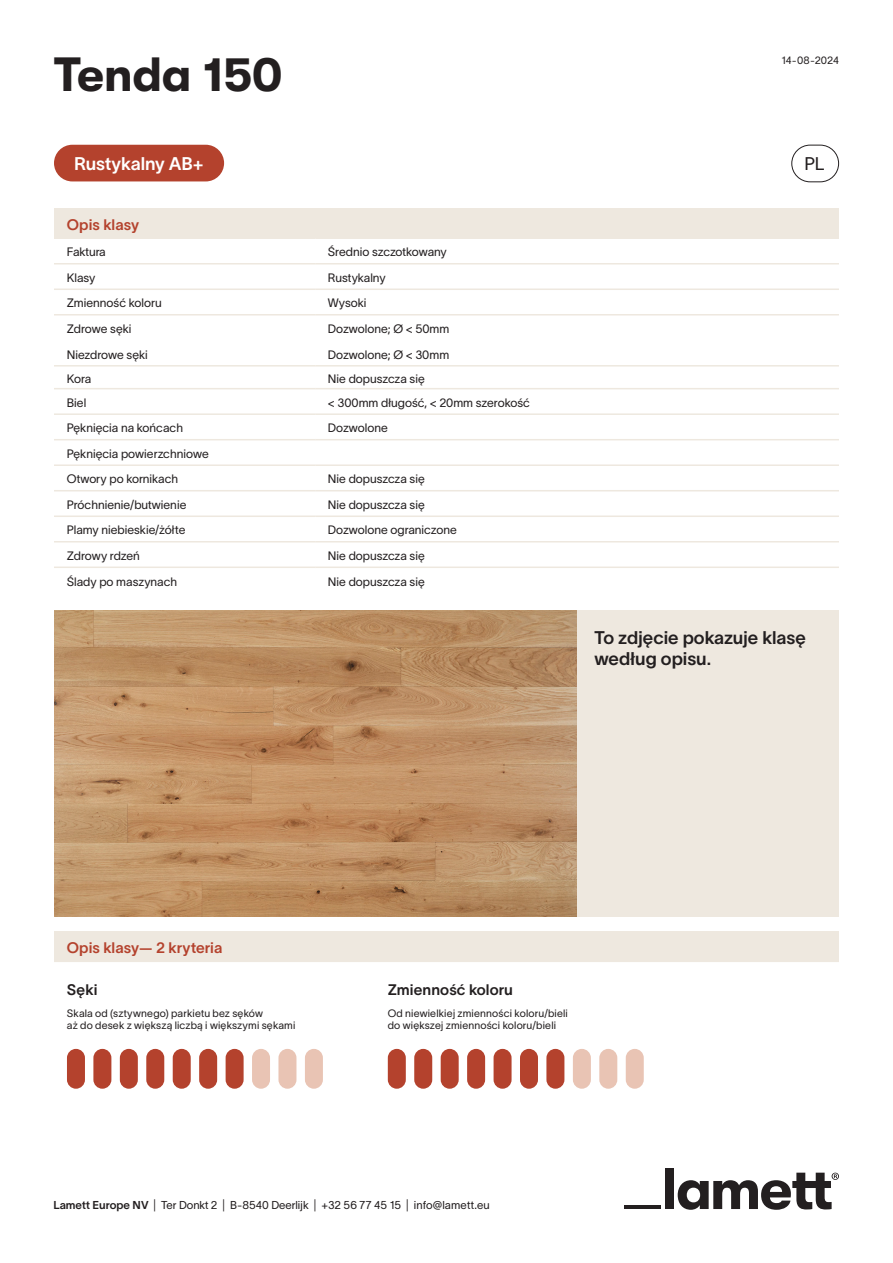
<style>
.page{position:relative;width:893px;height:1263px;background:#fff}
.page>*{position:absolute;margin:0;border:0;box-sizing:border-box;transform-origin:0 0}
.t1{font:700 48px "GT Walsheim";letter-spacing:-.01em;color:#231f20}
.t2{font:18px/21.6px "TWK Lausanne 600";letter-spacing:-.005em;color:#231f20}
.t3{font:18px "TWK Lausanne 600";letter-spacing:-.005em;color:#fff}
.t4{font:18px "TWK Lausanne 300";color:#231f20}
.t5{font:15px "TWK Lausanne 600";color:#b4422d}
.t6{font:15px "TWK Lausanne 600";letter-spacing:.005em;color:#231f20}
.t7{font:12px "TWK Lausanne 300";color:#231f20}
.t8{font:11.25px "TWK Lausanne 300";color:#231f20}
.t9{font:10.5px/12.6px "TWK Lausanne 300";letter-spacing:.015em;color:#231f20}
.s1{font-family:"TWK Lausanne 600"}
</style>
<div class="page">
<div style="left:791px;top:145px;width:48px;height:37px;border:1px solid #231f20;border-radius:18px"></div>
<div style="left:54px;top:208px;width:785px;height:30px;background:#eee8df"></div>
<hr style="left:54px;top:237px;width:261px;height:2px;background:#eee8df">
<hr style="left:315px;top:237px;width:524px;height:2px;background:#eee8df">
<hr style="left:54px;top:263px;width:261px;height:1px;background:#eee8df">
<hr style="left:315px;top:263px;width:524px;height:1px;background:#eee8df">
<hr style="left:54px;top:288px;width:261px;height:2px;background:#eee8df">
<hr style="left:315px;top:288px;width:524px;height:2px;background:#eee8df">
<hr style="left:54px;top:314px;width:261px;height:1px;background:#eee8df">
<hr style="left:315px;top:314px;width:524px;height:1px;background:#eee8df">
<hr style="left:54px;top:365px;width:261px;height:2px;background:#eee8df">
<hr style="left:315px;top:365px;width:524px;height:2px;background:#eee8df">
<hr style="left:54px;top:388px;width:261px;height:1px;background:#eee8df">
<hr style="left:315px;top:388px;width:524px;height:1px;background:#eee8df">
<hr style="left:54px;top:413px;width:261px;height:2px;background:#eee8df">
<hr style="left:315px;top:413px;width:524px;height:2px;background:#eee8df">
<hr style="left:54px;top:439px;width:261px;height:1px;background:#eee8df">
<hr style="left:315px;top:439px;width:524px;height:1px;background:#eee8df">
<hr style="left:54px;top:464px;width:261px;height:2px;background:#eee8df">
<hr style="left:315px;top:464px;width:524px;height:2px;background:#eee8df">
<hr style="left:54px;top:490px;width:261px;height:1px;background:#eee8df">
<hr style="left:315px;top:490px;width:524px;height:1px;background:#eee8df">
<hr style="left:54px;top:515px;width:261px;height:2px;background:#eee8df">
<hr style="left:315px;top:515px;width:524px;height:2px;background:#eee8df">
<hr style="left:54px;top:541px;width:261px;height:1px;background:#eee8df">
<hr style="left:315px;top:541px;width:524px;height:1px;background:#eee8df">
<hr style="left:54px;top:566px;width:261px;height:2px;background:#eee8df">
<hr style="left:315px;top:566px;width:524px;height:2px;background:#eee8df">
<div style="left:665px;top:1168px;width:9px;height:41px;background:#231f20"></div>
<svg style="left:678px;top:1173px;width:161px;height:37px"></svg>
<hr style="left:624px;top:1205px;width:37px;height:4px;background:#231f20">
<img style="left:54px;top:610px;width:523px;height:306px">
<div style="left:577px;top:610px;width:262px;height:306px;background:#eee8df"></div>
<div style="left:67px;top:1049px;width:18px;height:40px;background:#b4422d;border-radius:9px"></div>
<div style="left:93px;top:1049px;width:18px;height:40px;background:#b4422d;border-radius:9px"></div>
<div style="left:120px;top:1049px;width:18px;height:40px;background:#b4422d;border-radius:9px"></div>
<div style="left:146px;top:1049px;width:18px;height:40px;background:#b4422d;border-radius:9px"></div>
<div style="left:173px;top:1049px;width:18px;height:40px;background:#b4422d;border-radius:9px"></div>
<div style="left:199px;top:1049px;width:18px;height:40px;background:#b4422d;border-radius:9px"></div>
<div style="left:226px;top:1049px;width:18px;height:40px;background:#b4422d;border-radius:9px"></div>
<div style="left:252px;top:1049px;width:18px;height:40px;background:#e9c4b4;border-radius:9px"></div>
<div style="left:278px;top:1049px;width:18px;height:40px;background:#e9c4b4;border-radius:9px"></div>
<div style="left:305px;top:1049px;width:18px;height:40px;background:#e9c4b4;border-radius:9px"></div>
<div style="left:388px;top:1049px;width:18px;height:40px;background:#b4422d;border-radius:9px"></div>
<div style="left:414px;top:1049px;width:18px;height:40px;background:#b4422d;border-radius:9px"></div>
<div style="left:441px;top:1049px;width:18px;height:40px;background:#b4422d;border-radius:9px"></div>
<div style="left:467px;top:1049px;width:18px;height:40px;background:#b4422d;border-radius:9px"></div>
<div style="left:494px;top:1049px;width:18px;height:40px;background:#b4422d;border-radius:9px"></div>
<div style="left:520px;top:1049px;width:18px;height:40px;background:#b4422d;border-radius:9px"></div>
<div style="left:546px;top:1049px;width:18px;height:40px;background:#b4422d;border-radius:9px"></div>
<div style="left:573px;top:1049px;width:18px;height:40px;background:#e9c4b4;border-radius:9px"></div>
<div style="left:599px;top:1049px;width:18px;height:40px;background:#e9c4b4;border-radius:9px"></div>
<div style="left:626px;top:1049px;width:18px;height:40px;background:#e9c4b4;border-radius:9px"></div>
<div style="left:54px;top:145px;width:170px;height:36px;background:#b4422d;border-radius:18px"></div>
<div style="left:54px;top:931px;width:785px;height:30px;background:#eee8df"></div>
<hr style="left:54px;top:960px;width:785px;height:2px;background:#eee8df">
<p class="t1" style="left:54px;top:47px;width:230px">Tenda 150</p>
<p class="t3" style="left:74px;top:151px;width:131px">Rustykalny AB+</p>
<p class="t5" style="left:67px;top:214px;width:74px">Opis klasy</p>
<p class="t7" style="left:67px;top:244px;width:41px">Faktura</p>
<p class="t7" style="left:328px;top:244px;width:120px">Średnio szczotkowany</p>
<p class="t7" style="left:67px;top:269px;width:30px">Klasy</p>
<p class="t7" style="left:328px;top:269px;width:59px">Rustykalny</p>
<p class="t7" style="left:67px;top:295px;width:97px">Zmienność koloru</p>
<p class="t7" style="left:328px;top:295px;width:40px">Wysoki</p>
<p class="t7" style="left:67px;top:320px;width:66px">Zdrowe sęki</p>
<p class="t7" style="left:328px;top:320px;width:123px">Dozwolone; Ø &lt; 50mm</p>
<p class="t7" style="left:67px;top:346px;width:83px">Niezdrowe sęki</p>
<p class="t7" style="left:328px;top:346px;width:123px">Dozwolone; Ø &lt; 30mm</p>
<p class="t7" style="left:67px;top:370px;width:26px">Kora</p>
<p class="t7" style="left:328px;top:370px;width:98px">Nie dopuszcza się</p>
<p class="t7" style="left:67px;top:394px;width:21px">Biel</p>
<p class="t7" style="left:328px;top:394px;width:204px">&lt; 300mm długość, &lt; 20mm szerokość</p>
<p class="t7" style="left:67px;top:420px;width:118px">Pęknięcia na końcach</p>
<p class="t7" style="left:328px;top:420px;width:61px">Dozwolone</p>
<p class="t7" style="left:67px;top:445px;width:144px">Pęknięcia powierzchniowe</p>
<p class="t7" style="left:67px;top:471px;width:113px">Otwory po kornikach</p>
<p class="t7" style="left:328px;top:471px;width:98px">Nie dopuszcza się</p>
<p class="t7" style="left:67px;top:496px;width:121px">Próchnienie/butwienie</p>
<p class="t7" style="left:328px;top:496px;width:98px">Nie dopuszcza się</p>
<p class="t7" style="left:67px;top:522px;width:120px">Plamy niebieskie/żółte</p>
<p class="t7" style="left:328px;top:522px;width:130px">Dozwolone ograniczone</p>
<p class="t7" style="left:67px;top:547px;width:75px">Zdrowy rdzeń</p>
<p class="t7" style="left:328px;top:547px;width:98px">Nie dopuszcza się</p>
<p class="t7" style="left:67px;top:573px;width:112px">Ślady po maszynach</p>
<p class="t7" style="left:328px;top:573px;width:98px">Nie dopuszcza się</p>
<p class="t9" style="left:781px;top:53px;width:59px">14-08-2024</p>
<p class="t4" style="left:804px;top:151px;width:22px">PL</p>
<p class="t2" style="left:594px;top:625px;width:213px">To zdjęcie pokazuje klasę według opisu.</p>
<p class="t5" style="left:67px;top:937px;width:157px">Opis klasy— 2 kryteria</p>
<p class="t6" style="left:67px;top:979px;width:32px">Sęki</p>
<p class="t6" style="left:388px;top:979px;width:127px">Zmienność koloru</p>
<p class="t9" style="left:67px;top:1006px;width:198px">Skala od (sztywnego) parkietu bez sęków</p>
<p class="t9" style="left:67px;top:1018px;width:230px">aż do desek z większą liczbą i większymi sękami</p>
<p class="t9" style="left:388px;top:1006px;width:182px">Od niewielkiej zmienności koloru/bieli do większej zmienności koloru/bieli</p>
<p class="t8" style="left:53px;top:1197px;width:438px"><span class="s1">Lamett Europe NV</span> | Ter Donkt 2 | B-8540 Deerlijk | +32 56 77 45 15 | info@lamett.eu</p>
</div>
